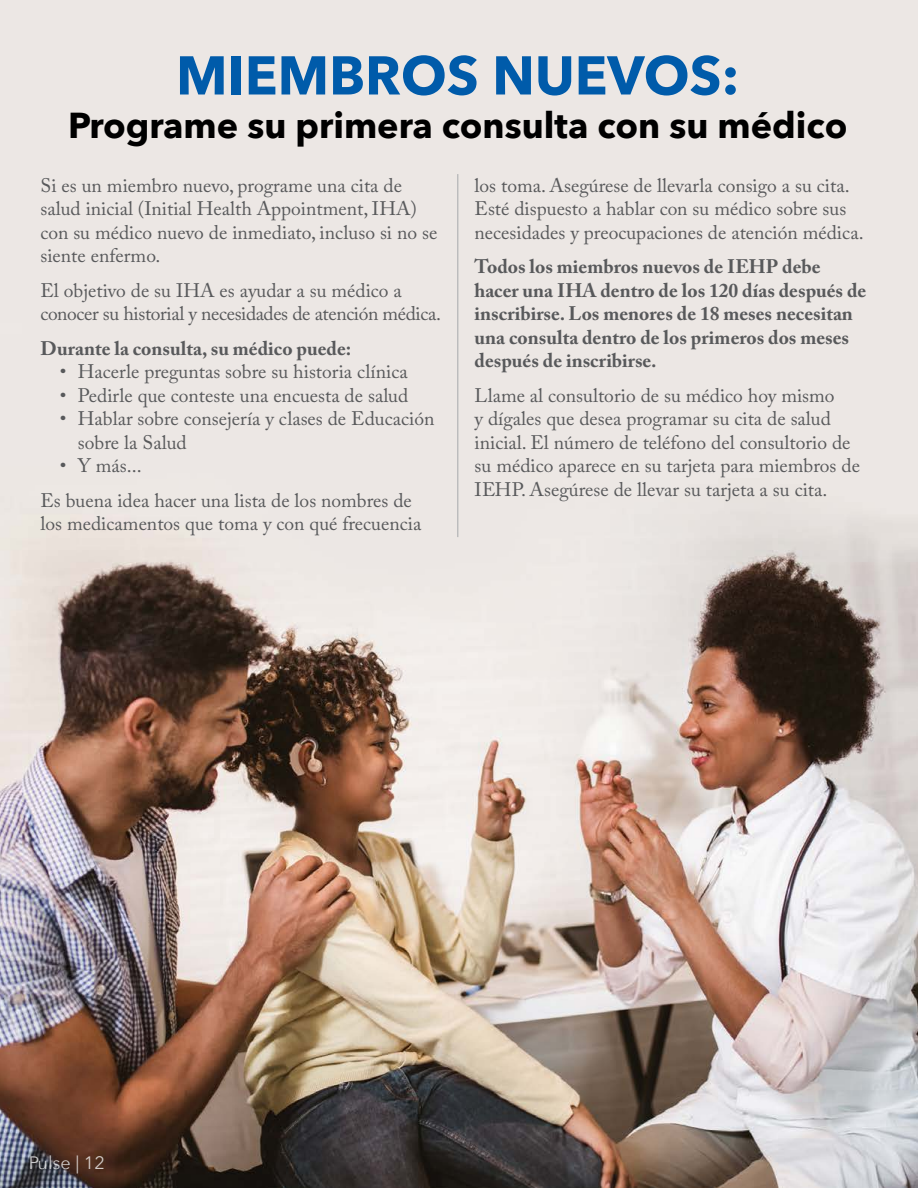
<style>
.page{position:relative;width:918px;height:1188px;background:#fff}
.page>*{position:absolute;margin:0;border:0;box-sizing:border-box;transform-origin:0 0}
.t1{font:700 54px "Avenir Next";color:#005baa}
.t2{font:700 36px "Avenir Next";color:#000}
.t3{font:19.5px/23.4px "Adobe Caslon Pro";color:#58595b}
.t4{font:700 19.5px/23.4px "Adobe Caslon Pro";color:#58595b}
.t5{font:19.5px/23.4px "Adobe Caslon Pro";letter-spacing:-.02em;color:#58595b}
.t6{font:18px "Avenir Next";color:#fff}
</style>
<div class="page">
<img style="left:0;top:0;width:918px;height:1188px">
<hr style="left:457px;top:174px;width:1px;height:363px;background:#a7a9ac">
<h1 class="t1" style="left:176px;top:29px;width:565px">MIEMBROS NUEVOS:</h1>
<h2 class="t2" style="left:68px;top:94px;width:781px">Programe su primera consulta con su médico</h2>
<p class="t3" style="left:40px;top:173px;width:398px">Si es un miembro nuevo, programe una cita de salud inicial (Initial Health Appointment, IHA) con su médico nuevo de inmediato, incluso si no se siente enfermo.</p>
<p class="t5" style="left:40px;top:278px;width:402px">El objetivo de su IHA es ayudar a su médico a conocer su historial y necesidades de atención médica.</p>
<p class="t4" style="left:40px;top:337px;width:312px">Durante la consulta, su médico puede:</p>
<p class="t3" style="left:60px;top:360px;width:349px">• Hacerle preguntas sobre su historia clínica</p>
<p class="t3" style="left:60px;top:383px;width:350px">• Pedirle que conteste una encuesta de salud</p>
<p class="t3" style="left:78px;top:407px;width:358px;text-indent:-18px">• Hablar sobre consejería y clases de Educación sobre la Salud</p>
<p class="t3" style="left:40px;top:448px;width:373px;line-height:34.8px;text-indent:20px">• Y más...<br>Es buena idea hacer una lista de los nombres de</p>
<p class="t3" style="left:40px;top:512px;width:382px">los medicamentos que toma y con qué frecuencia</p>
<p class="t3" style="left:475px;top:173px;width:391px">los toma. Asegúrese de llevarla consigo a su cita.<br>Esté dispuesto a hablar con su médico sobre sus necesidades y preocupaciones de atención médica.</p>
<p class="t4" style="left:475px;top:255px;width:393px">Todos los miembros nuevos de IEHP debe hacer una IHA dentro de los 120 días después de inscribirse. Los menores de 18 meses necesitan una consulta dentro de los primeros dos meses después de inscribirse.</p>
<p class="t3" style="left:475px;top:383px;width:387px">Llame al consultorio de su médico hoy mismo<br>y dígales que desea programar su cita de salud inicial. El número de teléfono del consultorio de su médico aparece en su tarjeta para miembros de IEHP. Asegúrese de llevar su tarjeta a su cita.</p>
<p class="t6" style="left:28px;top:1148px;width:78px">Pulse | 12</p>
</div>
